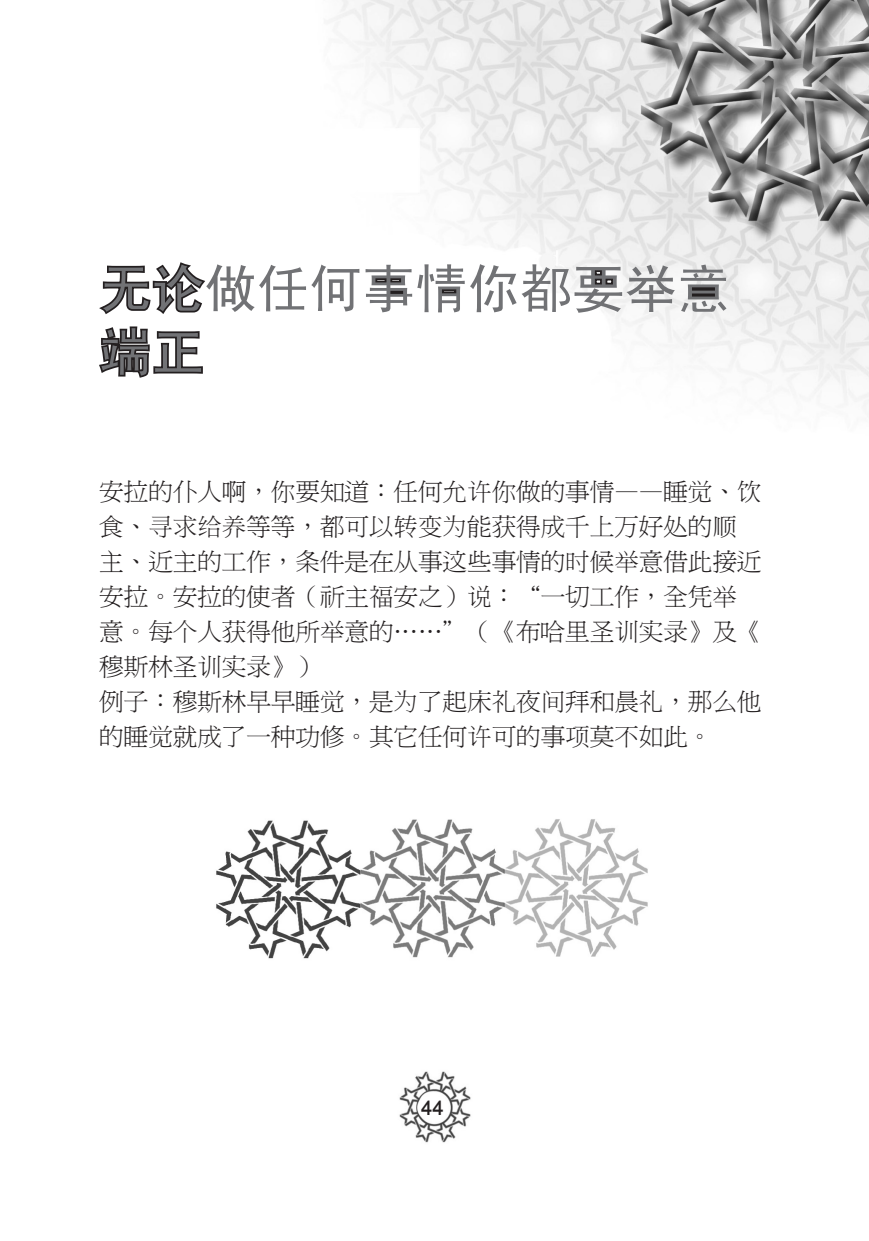
<style>
.page{position:relative;width:869px;height:1241px;background:#fff}
.page>*{position:absolute;margin:0;border:0;box-sizing:border-box;transform-origin:0 0}
.t1{font:52.5px "Sim Hei";color:#717275}
.t2{font:500 28px "Win Soft Pro";color:#231f20}
.t3{font:24.5px/35px "Ming Li U";color:#231f20}
</style>
<div class="page">
<img style="left:331px;top:0;width:537px;height:1143px">
<svg style="left:99px;top:262px;width:106px;height:52px"></svg>
<div style="left:373px;top:276px;width:15px;height:8px;border:4px solid #231f20"></div>
<div style="left:388px;top:276px;width:14px;height:8px;border:4px solid #231f20"></div>
<div style="left:388px;top:289px;width:16px;height:6px;border:4px solid #231f20"></div>
<div style="left:440px;top:287px;width:18px;height:8px;border:4px solid #231f20"></div>
<svg style="left:591px;top:267px;width:25px;height:21px"></svg>
<div style="left:690px;top:285px;width:26px;height:7px;border:4px solid #231f20"></div>
<div style="left:690px;top:292px;width:26px;height:6px;border:4px solid #231f20"></div>
<svg style="left:99px;top:326px;width:104px;height:52px"></svg>
<img style="left:216px;top:805px;width:472px;height:180px">
<p class="t1" style="left:99px;top:262px;width:631px">无论做任何事情你都要举意</p>
<p class="t1" style="left:99px;top:325px;width:106px">端正</p>
<p class="t3" style="left:99px;top:474px;width:663px">安拉的仆人啊，你要知道：任何允许你做的事情——睡觉、饮食、寻求给养等等，都可以转变为能获得成千上万好处的顺主、近主的工作，条件是在从事这些事情的时候举意借此接近安拉。安拉的使者（祈主福安之）说：“一切工作，全凭举意。每个人获得他所举意的……”（《布哈里圣训实录》及《穆斯林圣训实录》）<br>例子：穆斯林早早睡觉，是为了起床礼夜间拜和晨礼，那么他的睡觉就成了一种功修。其它任何许可的事项莫不如此。</p>
<p class="t2" style="left:420px;top:1087px;width:24px">44</p>
</div>
